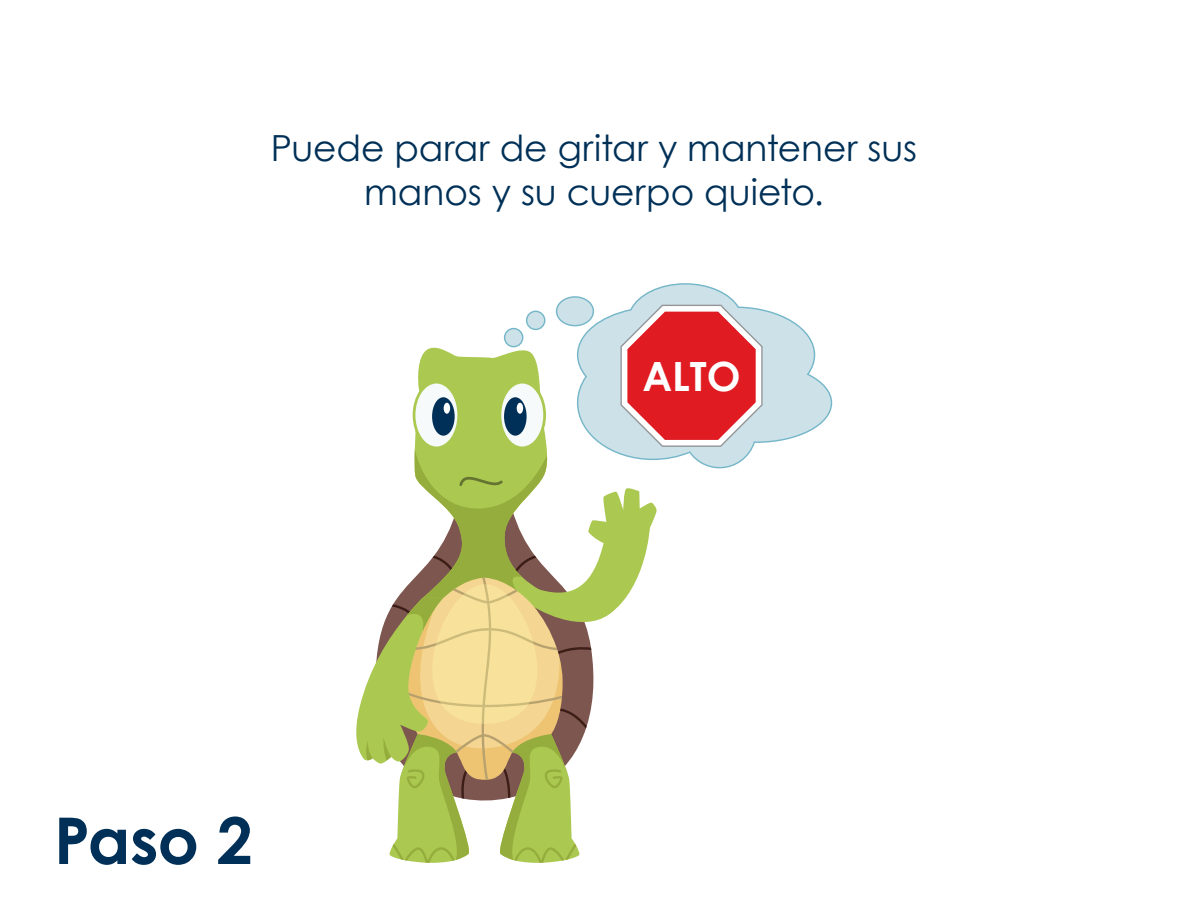
<style>
.page{position:relative;width:1188px;height:918px;background:#fff}
.page>*{position:absolute;margin:0;border:0;box-sizing:border-box;transform-origin:0 0}
.t1{font:700 64.5px "Century Gothic";color:#003057}
.Image{font:700 40.35px "Century Gothic";color:#fff}
.t2{font:36px/43.2px "Century Gothic";color:#003057;text-align:center}
</style>
<div class="page">
<svg style="left:580px;top:283px;width:253px;height:160px"></svg>
<div style="left:557px;top:297px;width:36px;height:29px;background:#cde1e8;border-radius:50%"></div>
<div style="left:556px;top:296px;width:38px;height:30px;border:1px solid #75b7c9;border-radius:50%"></div>
<svg style="left:356px;top:305px;width:407px;height:558px"></svg>
<p class="t2" style="left:271px;top:126px;width:648px">Puede parar de gritar y mantener sus manos y su cuerpo quieto.</p>
<p class="Image" style="left:642px;top:346px;width:100px">ALTO</p>
<p class="t1" style="left:54px;top:792px;width:200px">Paso 2</p>
</div>
